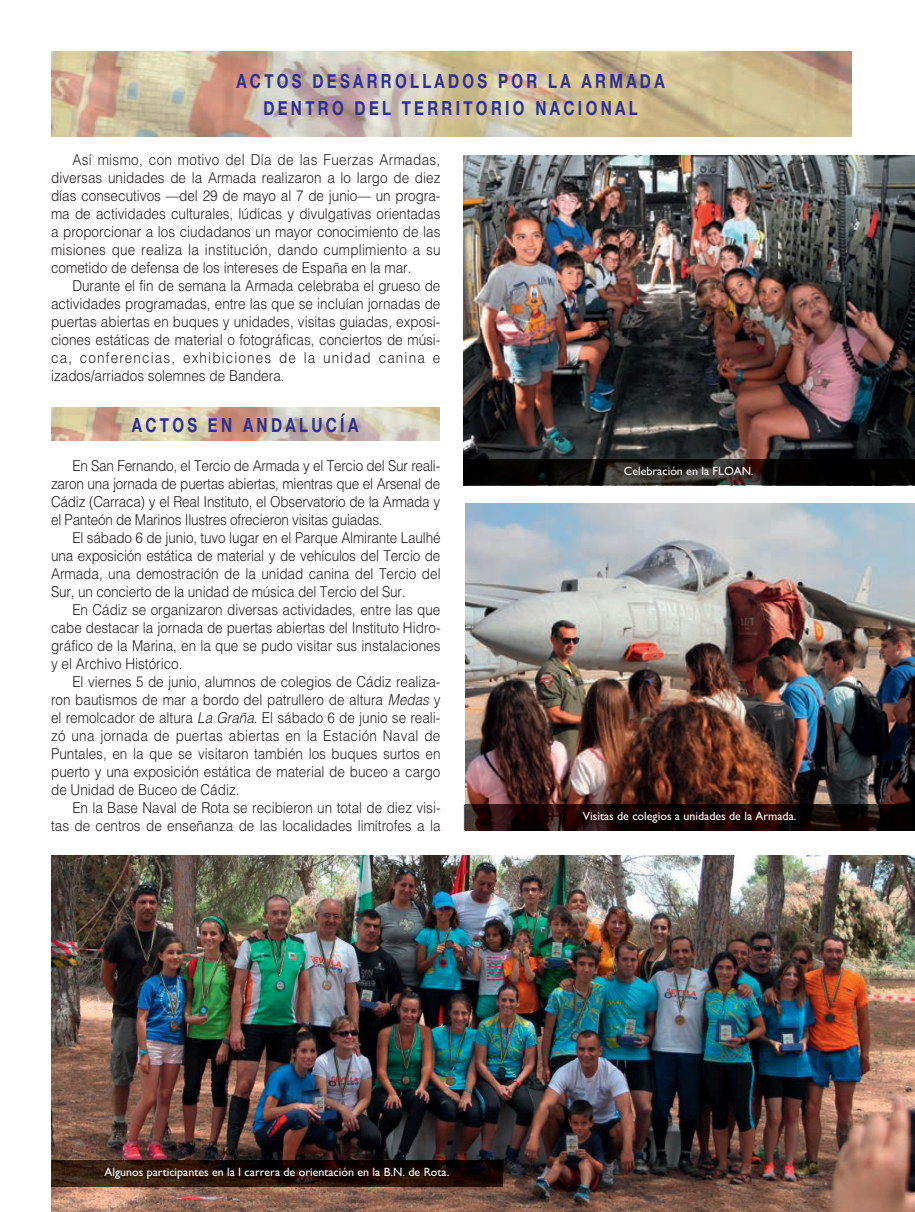
<style>
.page{position:relative;width:915px;height:1212px;background:#fff}
.page>*{position:absolute;margin:0;border:0;box-sizing:border-box;transform-origin:0 0}
.t1{font:700 19.5px/26.8px "Helvetica Neue";letter-spacing:.22em;color:#2e3092;text-align:center;scale:.77 1}
.t2{font:300 15px/18px "Helvetica";color:#231f20;text-align:justify;scale:.9 1}
.t3{font:12px "Gill Sans";color:#fff}
.s1{font-style:italic}
</style>
<div class="page">
<img style="left:51px;top:51px;width:799px;height:85px">
<img style="left:51px;top:407px;width:388px;height:34px">
<img style="left:51px;top:856px;width:863px;height:356px">
<img style="left:463px;top:156px;width:451px;height:330px">
<img style="left:465px;top:503px;width:448px;height:302px">
<img style="left:463px;top:459px;width:451px;height:26px">
<hr style="left:463px;top:805px;width:2px;height:25px;background:#57585a">
<svg style="left:913px;top:805px;width:1px;height:25px"></svg>
<img style="left:465px;top:805px;width:448px;height:25px">
<img style="left:51px;top:1161px;width:451px;height:25px">
<h1 class="t1" style="left:236px;top:67px;width:557px">ACTOS DESARROLLADOS POR LA ARMADA<br>DENTRO DEL TERRITORIO NACIONAL</h1>
<p class="t2" style="left:51px;top:149px;width:434px;text-indent:21px">Así mismo, con motivo del Día de las Fuerzas Armadas, diversas unidades de la Armada realizaron a lo largo de diez días consecutivos —del 29 de mayo al 7 de junio— un progra&shy;ma de actividades culturales, lúdicas y divulgativas orientadas a proporcionar a los ciudadanos un mayor conocimiento de las misiones que realiza la institución, dando cumplimiento a su cometido de defensa de los intereses de España en la mar.</p>
<p class="t2" style="left:51px;top:275px;width:434px;text-indent:21px">Durante el fin de semana la Armada celebraba el grueso de actividades programadas, entre las que se incluían jornadas de puertas abiertas en buques y unidades, visitas guiadas, exposi&shy;ciones estáticas de material o fotográficas, conciertos de músi&shy;ca, conferencias, exhibiciones de la unidad canina e izados/arriados solemnes de Bandera.</p>
<h1 class="t1" style="left:132px;top:411px;width:295px">ACTOS EN ANDALUCÍA</h1>
<p class="t2" style="left:51px;top:455px;width:434px;text-indent:21px">En San Fernando, el Tercio de Armada y el Tercio del Sur reali&shy;zaron una jornada de puertas abiertas, mientras que el Arsenal de Cádiz (Carraca) y el Real Instituto, el Observatorio de la Armada y el Panteón de Marinos Ilustres ofrecieron visitas guiadas.</p>
<p class="t2" style="left:51px;top:527px;width:434px;text-indent:21px">El sábado 6 de junio, tuvo lugar en el Parque Almirante Laulhé una exposición estática de material y de vehículos del Tercio de Armada, una demostración de la unidad canina del Tercio del Sur, un concierto de la unidad de música del Tercio del Sur.</p>
<p class="t2" style="left:51px;top:599px;width:434px;text-indent:21px">En Cádiz se organizaron diversas actividades, entre las que cabe destacar la jornada de puertas abiertas del Instituto Hidro&shy;gráfico de la Marina, en la que se pudo visitar sus instalaciones y el Archivo Histórico.</p>
<p class="t2" style="left:51px;top:671px;width:434px;text-indent:21px">El viernes 5 de junio, alumnos de colegios de Cádiz realiza&shy;ron bautismos de mar a bordo del patrullero de altura <span class="s1">Medas</span> y el remolcador de altura <span class="s1">La Graña</span>. El sábado 6 de junio se reali&shy;zó una jornada de puertas abiertas en la Estación Naval de Puntales, en la que se visitaron también los buques surtos en puerto y una exposición estática de material de buceo a cargo de Unidad de Buceo de Cádiz.</p>
<p class="t2" style="left:51px;top:797px;width:434px;text-align:right">En la Base Naval de Rota se recibieron un total de diez visi&shy;tas de centros de enseñanza de las localidades limítrofes a la</p>
<p class="t3" style="left:623px;top:464px;width:131px">Celebración en la FLOAN.</p>
<p class="t3" style="left:582px;top:809px;width:215px">Visitas de colegios a unidades de la Armada.</p>
<p class="t3" style="left:104px;top:1165px;width:346px">Algunos participantes en la I carrera de orientación en la B.N. de Rota.</p>
</div>
